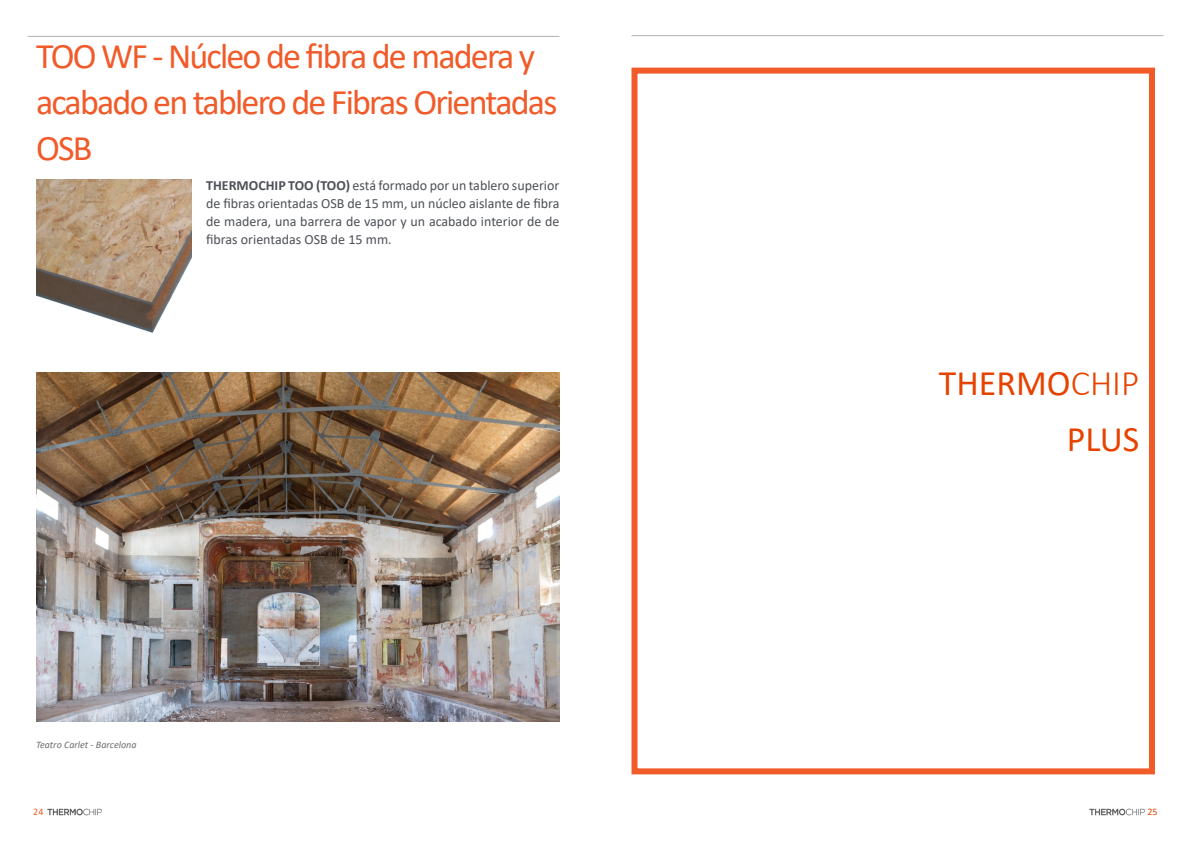
<style>
.page{position:relative;width:1191px;height:842px;background:#fff}
.page>*{position:absolute;margin:0;border:0;box-sizing:border-box;transform-origin:0 0}
.t1{font:36px/46px "Calibri";letter-spacing:-.05em;color:#f15b2a}
.t2{font:36px "Calibri";color:#e74300}
.t3{font:14px/18px "Calibri";color:#4d5056;text-align:justify}
.t4{font:italic 10px "Calibri";color:#6c6d70}
.t5{font:10px "Calibri";color:#f15b2a}
.t6{font:10px "Calibri";color:#e74300}
.s1{font-weight:700}
.s2{font-weight:300}
</style>
<div class="page">
<hr style="left:27px;top:36px;width:532px;height:1px;background:#b4b2b2">
<hr style="left:631px;top:35px;width:532px;height:1px;background:#b4b2b2">
<img style="left:47px;top:808px;width:55px;height:8px">
<img style="left:1089px;top:808px;width:56px;height:8px">
<img style="left:36px;top:179px;width:155px;height:154px">
<img style="left:36px;top:372px;width:523px;height:350px">
<div style="left:631px;top:68px;width:524px;height:706px;border:6px solid #f15b2a"></div>
<p class="t1" style="left:36px;top:32px;width:523px">TOO WF - Núcleo de fibra de madera y acabado en tablero de Fibras Orientadas<br>OSB</p>
<p class="t3" style="left:206px;top:176px;width:355px"><span class="s1">THERMOCHIP TOO (TOO)</span> está formado por un tablero superior de fibras orientadas OSB de 15 mm, un núcleo aislante de fibra de madera, una barrera de vapor y un acabado interior de de fibras orientadas OSB de 15 mm.</p>
<p class="t4" style="left:36px;top:737px;width:102px">Teatro Carlet - Barcelona</p>
<p class="t2" style="left:939px;top:358px;width:202px">THERMO<span class="s2">CHIP</span></p>
<p class="t2" style="left:1066px;top:414px;width:74px">PLUS</p>
<p class="t5" style="left:33px;top:804px;width:12px">24</p>
<p class="t6" style="left:1147px;top:804px;width:12px">25</p>
</div>
